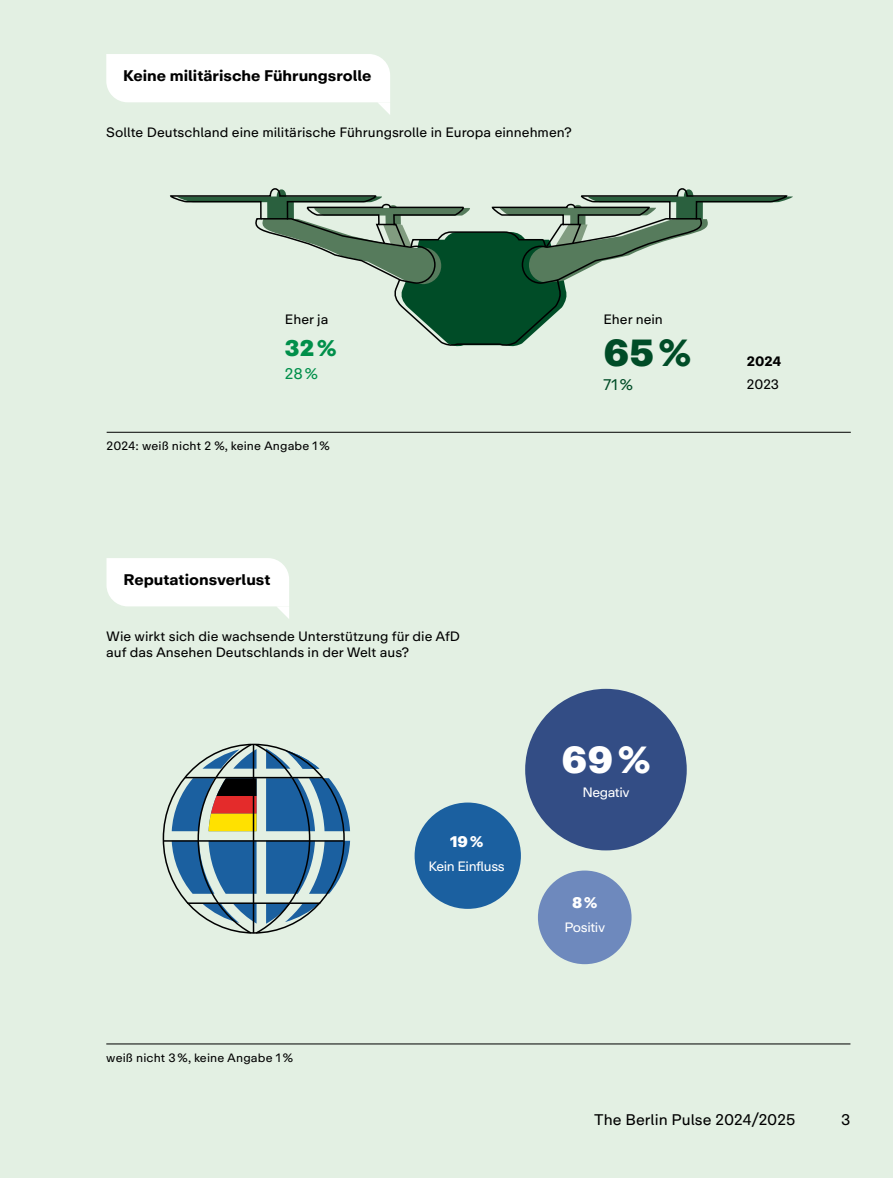
<style>
.page{position:relative;width:893px;height:1178px;background:#e3f0e3}
.page>*{position:absolute;margin:0;border:0;box-sizing:border-box;transform-origin:0 0}
.t1{font:900 37.5px "Koerber Repro";color:#004c27}
.t2{font:900 37.5px "Koerber Repro";color:#fff}
.t3{font:900 22.5px "Koerber Repro";color:#008f4a}
.t4{font:700 15.3px "Koerber Repro";color:#000}
.t5{font:15.3px "Koerber Repro";color:#000}
.t6{font:900 15.3px "Koerber Repro";color:#fff}
.t7{font:15.3px "Koerber Repro";color:#008f4a}
.t8{font:15.3px "Koerber Repro";color:#004c27}
.t9{font:13.5px/15.8px "Koerber Repro";color:#000}
.t10{font:13.5px "Koerber Repro";letter-spacing:-.03em;color:#fff}
.t11{font:700 13.5px "Koerber Repro";color:#000}
.t12{font:12px "Koerber Repro";letter-spacing:.01em;color:#000}
</style>
<div class="page">
<hr style="left:107px;top:432px;width:744px;height:1px;background:#000">
<svg style="left:106px;top:54px;width:284px;height:61px"></svg>
<svg style="left:170px;top:188px;width:623px;height:159px"></svg>
<hr style="left:106px;top:1044px;width:744px;height:1px;background:#000">
<svg style="left:107px;top:558px;width:182px;height:61px"></svg>
<div style="left:525px;top:689px;width:162px;height:161px;background:#334d85;border-radius:50%"></div>
<div style="left:415px;top:802px;width:106px;height:107px;background:#1b60a0;border-radius:50%"></div>
<div style="left:538px;top:870px;width:93px;height:94px;background:#6e89bd;border-radius:50%"></div>
<hr style="left:164px;top:840px;width:180px;height:2px;background:#000">
<svg style="left:172px;top:743px;width:178px;height:191px"></svg>
<hr style="left:253px;top:744px;width:1px;height:189px;background:#000">
<p class="t4" style="left:123px;top:66px;width:250px">Keine militärische Führungsrolle</p>
<p class="t9" style="left:106px;top:124px;width:467px">Sollte Deutschland eine militärische Führungsrolle in Europa einnehmen?</p>
<p class="t9" style="left:285px;top:311px;width:45px">Eher ja</p>
<h2 class="t3" style="left:285px;top:332px;width:53px">32 %</h2>
<p class="t7" style="left:285px;top:364px;width:35px">28 %</p>
<p class="t12" style="left:107px;top:438px;width:225px">2024: weiß nicht 2 %, keine Angabe 1 %</p>
<p class="t4" style="left:124px;top:570px;width:149px">Reputationsverlust</p>
<p class="t9" style="left:106px;top:628px;width:355px">Wie wirkt sich die wachsende Unterstützung für die AfD auf das Ansehen Deutschlands in der Welt aus?</p>
<p class="t12" style="left:106px;top:1050px;width:188px">weiß nicht 3 %, keine Angabe 1 %</p>
<p class="t6" style="left:450px;top:831px;width:35px">19 %</p>
<p class="t10" style="left:429px;top:857px;width:78px">Kein Einfluss</p>
<p class="t9" style="left:603px;top:311px;width:61px">Eher nein</p>
<h1 class="t1" style="left:603px;top:327px;width:89px">65 %</h1>
<p class="t8" style="left:603px;top:375px;width:31px">71 %</p>
<p class="t11" style="left:747px;top:352px;width:36px">2024</p>
<p class="t9" style="left:747px;top:376px;width:34px">2023</p>
<h1 class="t2" style="left:562px;top:734px;width:90px">69 %</h1>
<p class="t10" style="left:582px;top:783px;width:49px">Negativ</p>
<p class="t6" style="left:572px;top:892px;width:27px">8 %</p>
<p class="t10" style="left:564px;top:919px;width:42px">Positiv</p>
<p class="t5" style="left:594px;top:1110px;width:203px">The Berlin Pulse 2024/2025</p>
<p class="t5" style="left:841px;top:1110px;width:11px">3</p>
</div>
